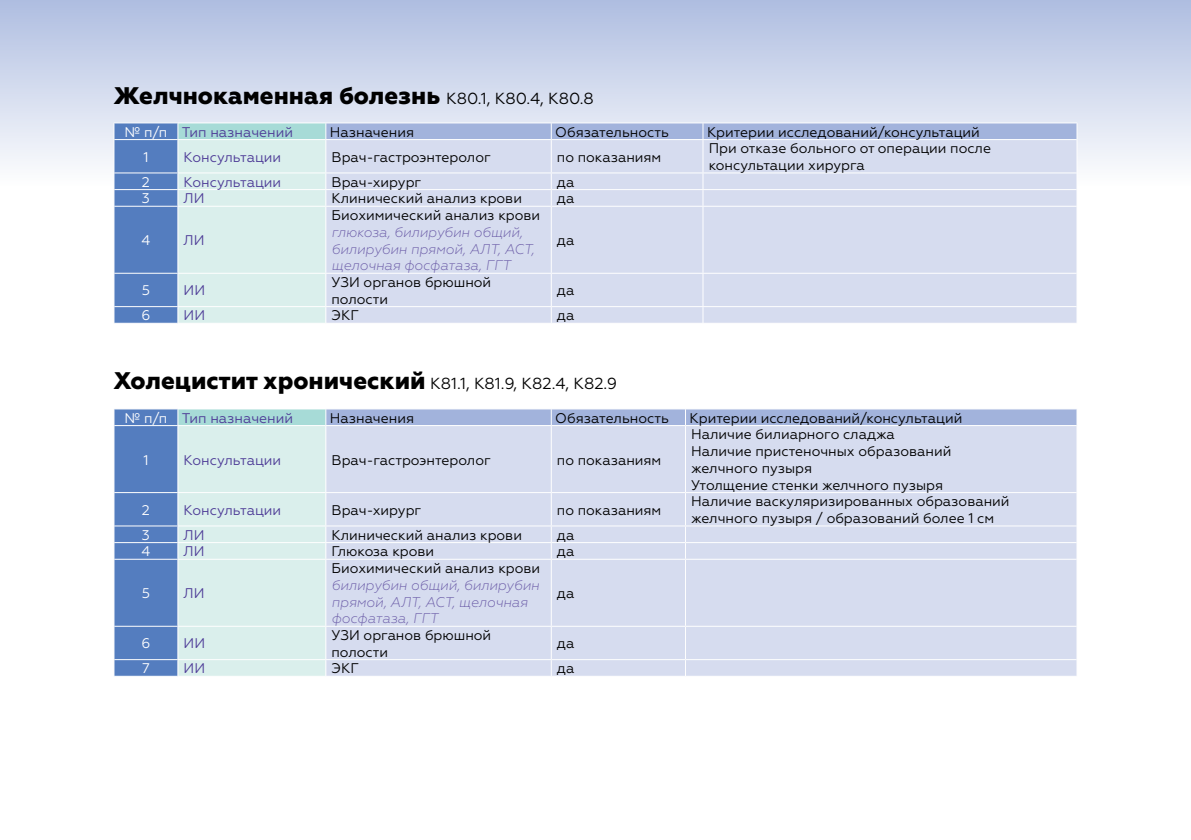
<style>
.page{position:relative;width:1191px;height:840px;background:#fff}
.page>*{position:absolute;margin:0;border:0;box-sizing:border-box;transform-origin:0 0}
.t1{font:800 24px "Geometria";color:#000}
.t2{font:16px "Geometria";color:#000}
.t3{font:14px/16.8px "Geometria";color:#000}
.t4{font:italic 300 14px/16.8px "Geometria";color:#6a5ba7}
.t5{font:14px "Geometria";color:#4e3c97}
.t6{font:14px "Geometria";color:#fff}
.s1{font-weight:400;font-size:16px}
.s2{font-weight:400;font-style:normal;color:#000}
.s3{font-weight:800;font-size:24px}
</style>
<div class="page">
<div style="left:0;top:0;width:1191px;height:187px;background:linear-gradient(to bottom,#aebde0,#fefefe)"></div>
<hr style="left:114px;top:122px;width:64px;height:1px;background:#fff">
<hr style="left:178px;top:122px;width:148px;height:1px;background:#fff">
<hr style="left:326px;top:122px;width:225px;height:1px;background:#fff">
<hr style="left:551px;top:122px;width:152px;height:1px;background:#fff">
<hr style="left:703px;top:122px;width:374px;height:1px;background:#fff">
<svg style="left:114px;top:123px;width:963px;height:200px;background:#ccd7ea"></svg>
<svg style="left:114px;top:409px;width:963px;height:267px;background:#ccd7ea"></svg>
<hr style="left:326px;top:675px;width:225px;height:1px;background:#fff">
<hr style="left:551px;top:675px;width:134px;height:1px;background:#fff">
<hr style="left:685px;top:675px;width:392px;height:1px;background:#fff">
<p class="t1" style="left:114px;top:81px;width:481px">Желчнокаменная болезнь <span class="s1">K80.1, K80.4, K80.8</span></p>
<p class="t6" style="left:125px;top:124px;width:44px">№ п/п</p>
<p class="t5" style="left:182px;top:124px;width:113px">Тип назначений</p>
<p class="t3" style="left:330px;top:123px;width:86px">Назначения</p>
<p class="t3" style="left:555px;top:123px;width:115px">Обязательность</p>
<p class="t3" style="left:707px;top:123px;width:274px">Критерии исследований/консультаций</p>
<p class="t6" style="left:143px;top:149px;width:7px">1</p>
<p class="t5" style="left:184px;top:149px;width:99px">Консультации</p>
<p class="t3" style="left:331px;top:148px;width:161px">Врач-гастроэнтеролог</p>
<p class="t3" style="left:557px;top:148px;width:106px">по показаниям</p>
<p class="t3" style="left:708px;top:140px;width:284px">При отказе больного от операции после консультации хирурга</p>
<p class="t6" style="left:142px;top:174px;width:10px">2</p>
<p class="t5" style="left:184px;top:174px;width:99px">Консультации</p>
<p class="t3" style="left:331px;top:173px;width:91px">Врач-хирург</p>
<p class="t3" style="left:557px;top:173px;width:19px">да</p>
<p class="t6" style="left:142px;top:190px;width:9px">3</p>
<p class="t5" style="left:184px;top:190px;width:22px">ЛИ</p>
<p class="t3" style="left:331px;top:190px;width:192px">Клинический анализ крови</p>
<p class="t3" style="left:557px;top:190px;width:19px">да</p>
<p class="t6" style="left:141px;top:232px;width:10px">4</p>
<p class="t5" style="left:184px;top:232px;width:22px">ЛИ</p>
<p class="t4" style="left:331px;top:207px;width:210px"><span class="s2">Биохимический анализ крови </span>глюкоза, билирубин общий, билирубин прямой, АЛТ, АСТ, щелочная фосфатаза, ГГТ</p>
<p class="t3" style="left:557px;top:232px;width:19px">да</p>
<p class="t6" style="left:142px;top:282px;width:10px">5</p>
<p class="t5" style="left:184px;top:282px;width:23px">ИИ</p>
<p class="t3" style="left:331px;top:273px;width:161px">УЗИ органов брюшной полости</p>
<p class="t3" style="left:557px;top:282px;width:19px">да</p>
<p class="t6" style="left:141px;top:307px;width:10px">6</p>
<p class="t5" style="left:184px;top:307px;width:23px">ИИ</p>
<p class="t3" style="left:331px;top:307px;width:29px">ЭКГ</p>
<p class="t3" style="left:557px;top:307px;width:19px">да</p>
<p class="t2" style="left:114px;top:373px;width:505px"><span class="s3">Холецистит хронический</span> K81.1, K81.9, K82.4, K82.9</p>
<p class="t6" style="left:125px;top:409px;width:44px">№ п/п</p>
<p class="t5" style="left:182px;top:409px;width:113px">Тип назначений</p>
<p class="t3" style="left:330px;top:409px;width:86px">Назначения</p>
<p class="t3" style="left:555px;top:409px;width:115px">Обязательность</p>
<p class="t3" style="left:689px;top:409px;width:274px">Критерии исследований/консультаций</p>
<p class="t6" style="left:143px;top:451px;width:7px">1</p>
<p class="t5" style="left:184px;top:451px;width:99px">Консультации</p>
<p class="t3" style="left:331px;top:451px;width:161px">Врач-гастроэнтеролог</p>
<p class="t3" style="left:557px;top:451px;width:106px">по показаниям</p>
<p class="t3" style="left:691px;top:426px;width:205px">Наличие билиарного сладжа</p>
<p class="t3" style="left:691px;top:442px;width:262px">Наличие пристеночных образований желчного пузыря</p>
<p class="t3" style="left:691px;top:476px;width:253px">Утолщение стенки желчного пузыря</p>
<p class="t6" style="left:142px;top:501px;width:10px">2</p>
<p class="t5" style="left:184px;top:501px;width:99px">Консультации</p>
<p class="t3" style="left:331px;top:501px;width:91px">Врач-хирург</p>
<p class="t3" style="left:557px;top:501px;width:106px">по показаниям</p>
<p class="t3" style="left:691px;top:492px;width:320px">Наличие васкуляризированных образований желчного пузыря / образований более 1 см</p>
<p class="t6" style="left:142px;top:526px;width:9px">3</p>
<p class="t5" style="left:184px;top:526px;width:22px">ЛИ</p>
<p class="t3" style="left:331px;top:526px;width:192px">Клинический анализ крови</p>
<p class="t3" style="left:557px;top:526px;width:19px">да</p>
<p class="t6" style="left:141px;top:543px;width:10px">4</p>
<p class="t5" style="left:184px;top:543px;width:22px">ЛИ</p>
<p class="t3" style="left:331px;top:542px;width:104px">Глюкоза крови</p>
<p class="t3" style="left:557px;top:542px;width:19px">да</p>
<p class="t6" style="left:142px;top:585px;width:10px">5</p>
<p class="t5" style="left:184px;top:585px;width:22px">ЛИ</p>
<p class="t4" style="left:331px;top:559px;width:210px"><span class="s2">Биохимический анализ крови </span>билирубин общий, билирубин прямой, АЛТ, АСТ, щелочная фосфатаза, ГГТ</p>
<p class="t3" style="left:557px;top:584px;width:19px">да</p>
<p class="t6" style="left:141px;top:635px;width:10px">6</p>
<p class="t5" style="left:184px;top:635px;width:23px">ИИ</p>
<p class="t3" style="left:331px;top:626px;width:161px">УЗИ органов брюшной полости</p>
<p class="t3" style="left:557px;top:634px;width:19px">да</p>
<p class="t6" style="left:142px;top:660px;width:9px">7</p>
<p class="t5" style="left:184px;top:660px;width:23px">ИИ</p>
<p class="t3" style="left:331px;top:659px;width:29px">ЭКГ</p>
<p class="t3" style="left:557px;top:659px;width:19px">да</p>
</div>
